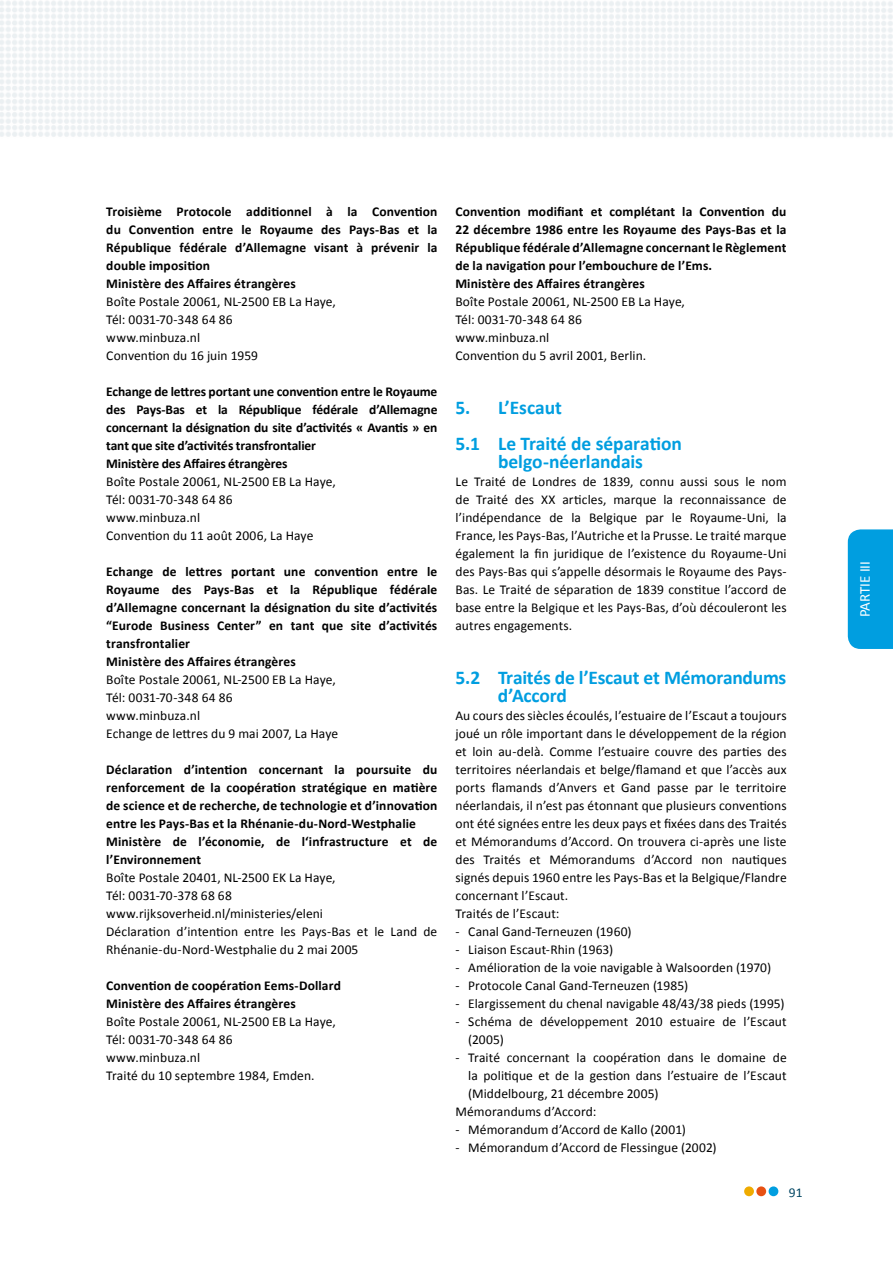
<style>
.page{position:relative;width:893px;height:1263px;background:#fff}
.page>*{position:absolute;margin:0;border:0;box-sizing:border-box;transform-origin:0 0}
.t1{font:700 19.5px/36px "Calibri";letter-spacing:-.005em;color:#009ee0}
.t2{font:15px "Calibri";letter-spacing:-.005em;color:#fff}
.t3{font:13.5px/18px "Calibri";letter-spacing:.005em;color:#000}
.t4{font:700 13.5px/18px "Calibri";letter-spacing:.01em;color:#000}
.t5{font:700 13.5px/18px "Calibri";letter-spacing:-.01em;color:#000}
.t6{font:13.5px "Calibri";color:#004562}
</style>
<div class="page">
<img style="left:0;top:1px;width:893px;height:136px">
<div style="left:848px;top:529px;width:45px;height:120px;background:#009ee0"></div>
<div style="left:744px;top:1186px;width:10px;height:10px;background:#efab00;border-radius:50%"></div>
<div style="left:756px;top:1186px;width:10px;height:10px;background:#e85113;border-radius:50%"></div>
<div style="left:769px;top:1186px;width:9px;height:10px;background:#009ee0;border-radius:50%"></div>
<p class="t4" style="left:106px;top:202px;width:333px">Troisième Protocole additionnel à la Convention du Convention entre le Royaume des Pays-Bas et la République fédérale d’Allemagne visant à prévenir la double imposition<br>Ministère des Affaires étrangères</p>
<p class="t3" style="left:106px;top:292px;width:231px">Boîte Postale 20061, N L-2500 EB La H aye,<br>Tél: 0031-70-348 64 86<br>www.minbuza.nl<br>Convention du 16 juin 1959</p>
<p class="t5" style="left:106px;top:382px;width:333px">Echange de lettres portant une convention entre le Royaume des Pays-Bas et la République fédérale d’Allemagne concernant la désignation du site d’activités « Avantis » en tant que site d’activités transfrontalier<br>Ministère des Affaires étrangères</p>
<p class="t3" style="left:106px;top:472px;width:231px">Boîte Postale 20061, N L-2500 EB La H aye,<br>Tél: 0031-70-348 64 86<br>www.minbuza.nl<br>Convention du 11 août 2006, La Haye</p>
<p class="t4" style="left:106px;top:562px;width:333px">Echange de lettres portant une convention entre le Royaume des Pays-Bas et la République fédérale d’Allemagne concernant la désignation du site d’activités “Eurode Business Center” en tant que site d’activités transfrontalier<br>Ministère des Affaires étrangères</p>
<p class="t3" style="left:106px;top:670px;width:234px">Boîte Postale 20061, N L-2500 EB La H aye,<br>Tél: 0031-70-348 64 86<br>www.minbuza.nl<br>Echange de lettres du 9 mai 2007, La Haye</p>
<p class="t4" style="left:106px;top:760px;width:333px">Déclaration d’intention concernant la poursuite du renforcement de la coopération stratégique en matière de science et de recherche, de technologie et d’innovation entre les Pays-Bas et la Rhénanie-du-Nord-Westphalie Ministère de l’économie, de l‘infrastructure et de l’Environnement</p>
<p class="t3" style="left:106px;top:868px;width:333px">Boîte Postale 20401, N L-2500 EK La H aye,<br>Tél: 0031-70-378 68 68 www.rijksoverheid.nl/ministeries/eleni<br>Déclaration d’intention entre les Pays-Bas et le Land de Rhénanie-du-Nord-Westphalie du 2 mai 2005</p>
<p class="t4" style="left:106px;top:976px;width:236px">Convention de coopération Eems-Dollard<br>Ministère des Affaires étrangères</p>
<p class="t3" style="left:106px;top:1012px;width:231px">Boîte Postale 20061, N L-2500 EB La H aye,<br>Tél: 0031-70-348 64 86<br>www.minbuza.nl<br>Traité du 10 septembre 1984, Emden.</p>
<p class="t4" style="left:455px;top:202px;width:333px">Convention modifiant et complétant la Convention du 22 décembre 1986 entre les Royaume des Pays-Bas et la République fédérale d’Allemagne concernant le Règlement de la navigation pour l’embouchure de l’Ems.<br>Ministère des Affaires étrangères</p>
<p class="t3" style="left:455px;top:292px;width:231px">Boîte Postale 20061, N L-2500 EB La H aye,<br>Tél: 0031-70-348 64 86<br>www.minbuza.nl<br>Convention du 5 avril 2001, Berlin.</p>
<h1 class="t1" style="left:455px;top:389px;width:228px">5. L’Escaut<br>5.1 Le Traité de séparation</h1>
<h1 class="t1" style="left:498px;top:443px;width:147px">belgo-néerlandais</h1>
<p class="t3" style="left:455px;top:472px;width:333px;text-align:justify">Le Traité de Londres de 1839, connu aussi sous le nom de Traité des XX articles, marque la reconnaissance de l’indépendance de la Belgique par le Royaume-U ni, la France, les Pays-Bas, l’Autriche et la Prusse. Le traité marque également la fin juridique de l’existence du Royaume-U ni des Pays-Bas qui s’appelle désormais le Royaume des Pays-Bas. Le Traité de séparation de 1839 constitue l’accord de base entre la Belgique et les Pays-Bas, d’où découleront les autres engagements.</p>
<h1 class="t1" style="left:498px;top:668px;width:290px;line-height:18px;text-indent:-42px">5.2 Traités de l’Escaut et Mémorandums d’Accord</h1>
<p class="t3" style="left:455px;top:706px;width:333px">Au cours des siècles écoulés, l’estuaire de l’Escaut a toujours joué un rôle important dans le développement de la région et loin au-delà. Comme l’estuaire couvre des parties des territoires néerlandais et belge/flamand et que l’accès aux ports flamands d’Anvers et Gand passe par le territoire néerlandais, il n’est pas étonnant que plusieurs conventions ont été signées entre les deux pays et fixées dans des Traités et Mémorandums d’Accord. On trouvera ci-après une liste des Traités et Mémorandums d’Accord non nautiques signés depuis 1960 entre les Pays-Bas et la Belgique/Flandre concernant l’Escaut.<br>Traités de l’Escaut:</p>
<p class="t3" style="left:455px;top:922px;width:178px">- Canal Gand-Terneuzen (1960)</p>
<p class="t3" style="left:455px;top:940px;width:159px">- Liaison Escaut-Rhin (1963)</p>
<p class="t3" style="left:455px;top:958px;width:317px">- Amélioration de la voie navigable à Walsoorden (1970)</p>
<p class="t3" style="left:455px;top:976px;width:234px">- Protocole Canal Gand-Terneuzen (1985)</p>
<p class="t3" style="left:455px;top:994px;width:330px">- Elargissement du chenal navigable 48/43/38 pieds (1995)</p>
<p class="t3" style="left:468px;top:1012px;width:320px;text-indent:-13px">- Schéma de développement 2010 estuaire de l’Escaut (2005)</p>
<p class="t3" style="left:455px;top:1048px;width:333px">- Traité concernant la coopération dans le domaine de</p>
<p class="t3" style="left:468px;top:1066px;width:320px">la politique et de la gestion dans l’estuaire de l’Escaut</p>
<p class="t3" style="left:468px;top:1084px;width:192px">(Middelbourg, 21 décembre 2005)</p>
<p class="t3" style="left:455px;top:1102px;width:142px">Mémorandums d’Accord:</p>
<p class="t3" style="left:455px;top:1120px;width:232px">- Mémorandum d’Accord de Kallo (2001)</p>
<p class="t3" style="left:455px;top:1138px;width:263px">- Mémorandum d’Accord de Flessingue (2002)</p>
<p class="t6" style="left:789px;top:1184px;width:15px">91</p>
<p class="t2" style="left:856px;top:617px;width:57px;rotate:-90deg">PARTI E III</p>
</div>
